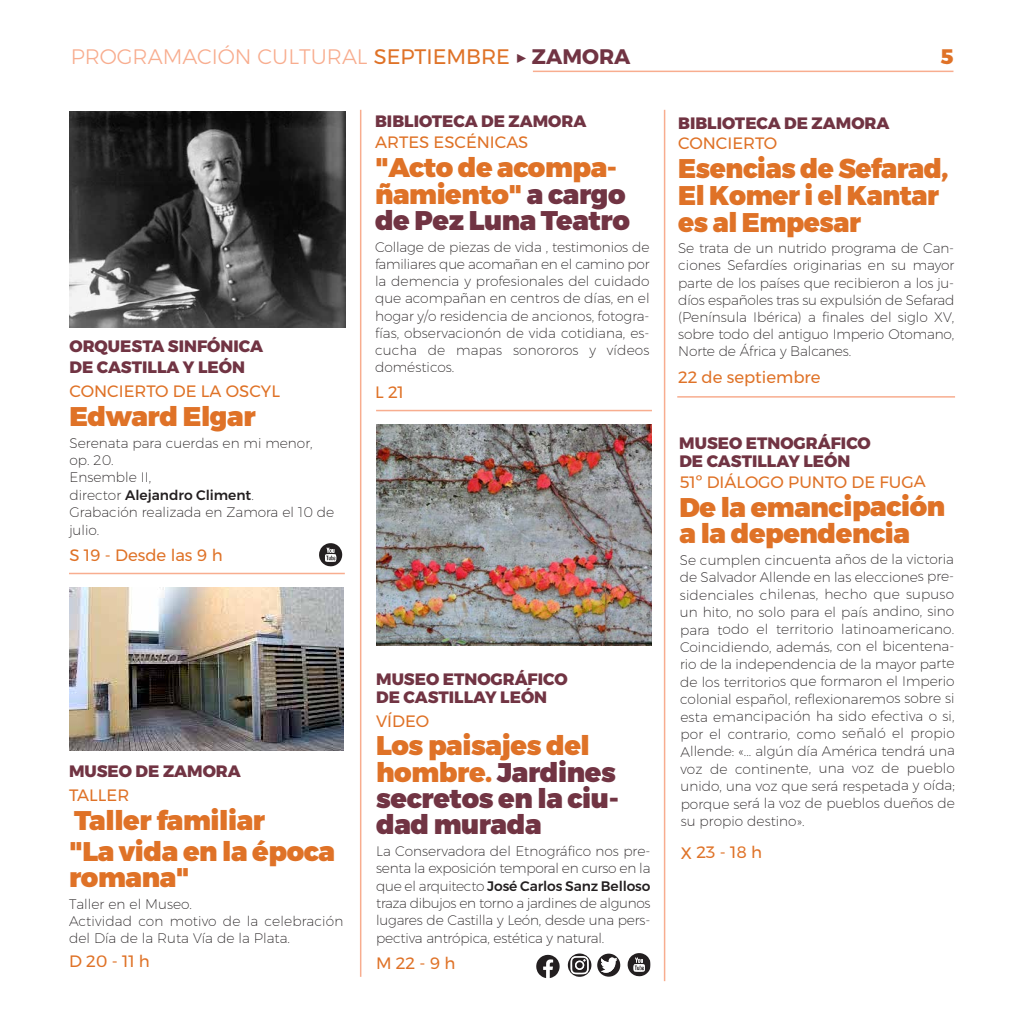
<style>
.page{position:relative;width:1021px;height:1021px;background:#fff}
.page>*{position:absolute;margin:0;border:0;box-sizing:border-box;transform-origin:0 0}
.t1{font:900 27px/26.7px "Montserrat";letter-spacing:-.015em;color:#df7227}
.t2{font:900 27px/26.1px "Montserrat";letter-spacing:-.015em;color:#713443}
.t3{font:300 21px "Montserrat";color:#f8ad8f}
.t4{font:800 21px "Montserrat";color:#df7227}
.t5{font:800 16.5px/18px "Montserrat";color:#713443}
.t6{font:16.5px "Montserrat";color:#df7227}
.t7{font:200 13.8px/17.4px "Montserrat";color:#231f20}
.s1{font-weight:400;color:#df7227}
.s2{font-weight:700;color:#713443}
.s3{font-weight:500}
.s4{color:#713443}
.s5{color:#df7227}
</style>
<div class="page">
<hr style="left:533px;top:71px;width:420px;height:1px;background:#f8ad8f">
<img style="left:69px;top:112px;width:276px;height:216px">
<svg style="left:319px;top:543px;width:23px;height:23px"></svg>
<img style="left:70px;top:587px;width:274px;height:163px">
<img style="left:376px;top:424px;width:276px;height:221px">
<svg style="left:568px;top:953px;width:23px;height:23px"></svg>
<svg style="left:597px;top:953px;width:23px;height:23px"></svg>
<svg style="left:627px;top:953px;width:23px;height:23px"></svg>
<svg style="left:536px;top:954px;width:23px;height:24px"></svg>
<hr style="left:360px;top:110px;width:1px;height:866px;background:#f8ad8f">
<hr style="left:69px;top:572px;width:276px;height:2px;background:#f8ad8f">
<hr style="left:376px;top:410px;width:276px;height:1px;background:#f8ad8f">
<hr style="left:664px;top:110px;width:1px;height:871px;background:#f8ad8f">
<hr style="left:677px;top:396px;width:278px;height:1px;background:#f8ad8f">
<p class="t3" style="left:71px;top:48px;width:561px">PROGRAMACIÓN CULTURAL <span class="s1">SEPTIEMBRE</span> <span class="s2">▶ ZAMORA</span></p>
<p class="t4" style="left:940px;top:44px;width:15px">5</p>
<p class="t5" style="left:69px;top:338px;width:195px">ORQUESTA SINFÓNICA</p>
<p class="t5" style="left:69px;top:358px;width:177px">DE CASTILLA Y LEÓN</p>
<p class="t6" style="left:69px;top:385px;width:212px">CONCIERTO DE LA OSCYL</p>
<p class="t1" style="left:69px;top:405px;width:188px">Edward Elgar</p>
<p class="t7" style="left:69px;top:435px;width:245px">Serenata para cuerdas en mi menor, op. 20.</p>
<p class="t7" style="left:69px;top:470px;width:186px">Ensemble II,<br>director <span class="s3">Alejandro Climent</span>.</p>
<p class="t7" style="left:69px;top:504px;width:266px">Grabación realizada en Zamora el 10 de julio.</p>
<p class="t6" style="left:69px;top:548px;width:155px">S 19 - Desde las 9 h</p>
<p class="t5" style="left:69px;top:761px;width:173px">MUSEO DE ZAMORA</p>
<p class="t6" style="left:69px;top:788px;width:62px">TALLER</p>
<p class="t1" style="left:74px;top:809px;width:193px">Taller familiar</p>
<p class="t1" style="left:69px;top:840px;width:267px">"La vida en la época romana"</p>
<p class="t7" style="left:69px;top:896px;width:125px">Taller en el Museo.</p>
<p class="t7" style="left:69px;top:913px;width:276px">Actividad con motivo de la celebración del Día de la Ruta Vía de la Plata.</p>
<p class="t6" style="left:69px;top:955px;width:82px">D 20 - 11 h</p>
<p class="t5" style="left:375px;top:112px;width:213px">BIBLIOTECA DE ZAMORA</p>
<p class="t6" style="left:375px;top:135px;width:155px">ARTES ESCÉNICAS</p>
<p class="t1" style="left:375px;top:156px;width:256px">"Acto de acompa&shy;ñamiento" <span class="s4">a cargo de Pez Luna Teatro</span></p>
<p class="t7" style="left:375px;top:239px;width:276px;text-align:justify">Collage de piezas de vida , testimonios de familiares que acomañan en el camino por la demencia y profesionales del cuidado que acompañan en centros de días, en el hogar y/o residencia de ancionos, fotogra&shy;fías, observacionón de vida cotidiana, es&shy;cucha de mapas sonororos y vídeos domésticos.</p>
<p class="t6" style="left:375px;top:386px;width:30px">L 21</p>
<p class="t5" style="left:376px;top:670px;width:193px">MUSEO ETNOGRÁFICO<br>DE CASTILLAY LEÓN</p>
<p class="t6" style="left:376px;top:714px;width:55px">VÍDEO</p>
<p class="t2" style="left:376px;top:735px;width:244px"><span class="s5">Los paisajes del hombre.</span> Jardines secretos en la ciu&shy;dad murada</p>
<p class="t7" style="left:376px;top:843px;width:276px;text-align:justify">La Conservadora del Etnográfico nos pre&shy;senta la exposición temporal en curso en la que el arquitecto <span class="s3">José Carlos Sanz Belloso </span>traza dibujos en torno a jardines de algunos lugares de Castilla y León, desde una pers&shy;pectiva antrópica, estética y natural.</p>
<p class="t6" style="left:376px;top:956px;width:81px">M 22 - 9 h</p>
<p class="t5" style="left:678px;top:114px;width:213px">BIBLIOTECA DE ZAMORA</p>
<p class="t6" style="left:678px;top:137px;width:100px">CONCIERTO</p>
<p class="t1" style="left:678px;top:158px;width:272px">Esencias de Sefarad,<br>El Komer i el Kantar es al Empesar</p>
<p class="t7" style="left:678px;top:241px;width:278px;text-align:justify">Se trata de un nutrido programa de Can&shy;ciones Sefardíes originarias en su mayor parte de los países que recibieron a los ju&shy;díos españoles tras su expulsión de Sefarad (Península Ibérica) a finales del siglo XV, sobre todo del antiguo Imperio Otomano, Norte de África y Balcanes.</p>
<p class="t6" style="left:678px;top:370px;width:144px">22 de septiembre</p>
<p class="t5" style="left:679px;top:434px;width:193px">MUSEO ETNOGRÁFICO<br>DE CASTILLAY LEÓN</p>
<p class="t6" style="left:679px;top:475px;width:248px">51º DIÁLOGO PUNTO DE FUGA</p>
<p class="t1" style="left:679px;top:496px;width:267px">De la emancipación a la dependencia</p>
<p class="t7" style="left:679px;top:552px;width:277px;text-align:justify">Se cumplen cincuenta años de la victoria de Salvador Allende en las elecciones pre&shy;sidenciales chilenas, hecho que supuso un hito, no solo para el país andino, sino para todo el territorio latinoamericano.<br>Coincidiendo, además, con el bicentena&shy;rio de la independencia de la mayor parte de los territorios que formaron el Imperio colonial español, reflexionaremos sobre si esta emancipación ha sido efectiva o si, por el contrario, como señaló el propio Allende: «... algún día América tendrá una voz de continente, una voz de pueblo unido, una voz que será respetada y oída; porque será la voz de pueblos dueños de su propio destino».</p>
<p class="t6" style="left:681px;top:846px;width:83px">X 23 - 18 h</p>
</div>
